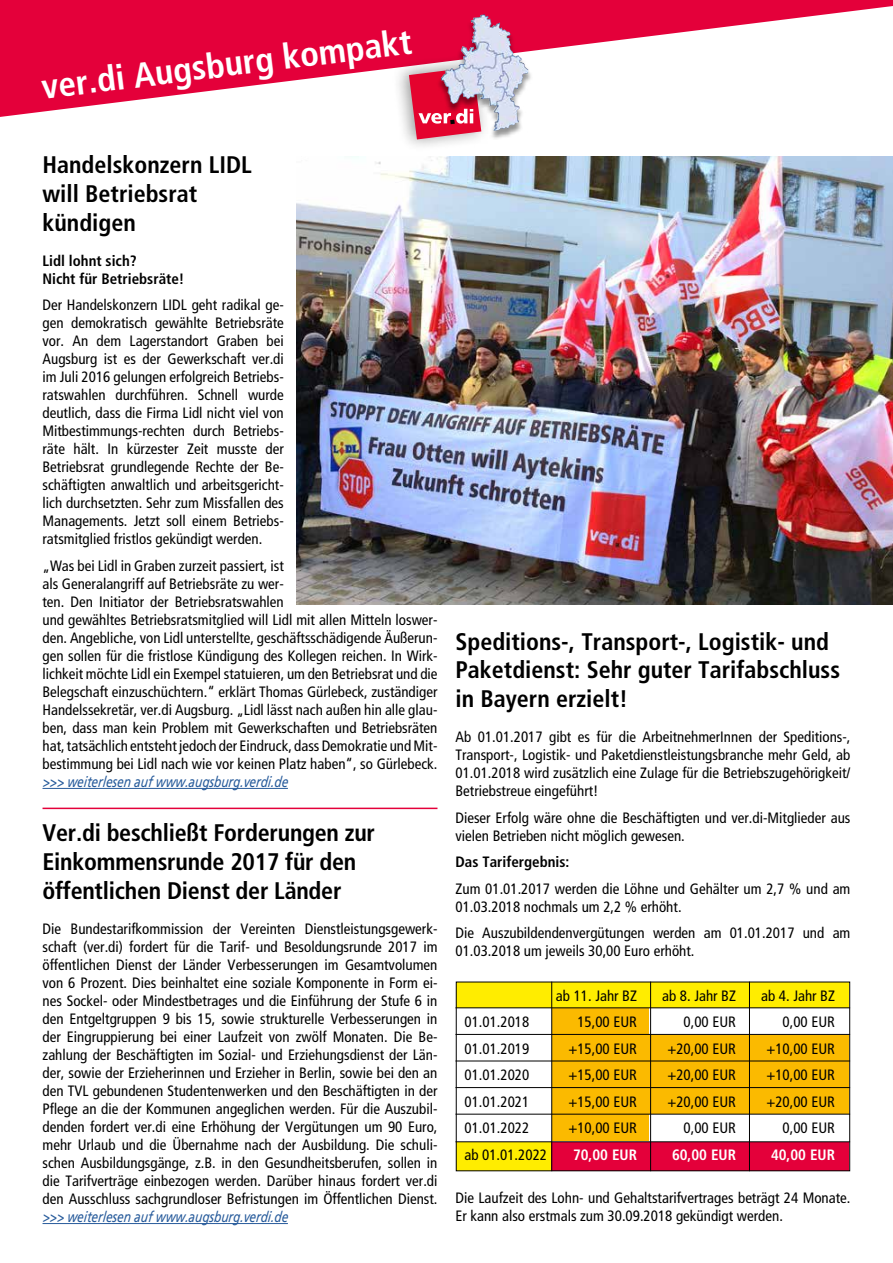
<style>
.page{position:relative;width:893px;height:1263px;background:#fff}
.page>*{position:absolute;margin:0;border:0;box-sizing:border-box;transform-origin:0 0}
.t1{font:700 condensed 35.1px "Frutiger";color:#fff}
.t2{font:700 condensed 24px/28.8px "Frutiger";color:#000}
.t3{font:condensed 15px/18px "Frutiger";color:#000}
.t4{font:italic condensed 15px "Frutiger";color:#275b9b}
.t5{font:700 condensed 15px/18px "Frutiger";color:#000}
.t6{font:700 condensed 15px "Frutiger";color:#fff}
</style>
<div class="page">
<hr style="left:43px;top:788px;width:245px;height:1px;background:#275b9b">
<img style="left:297px;top:156px;width:596px;height:449px">
<hr style="left:43px;top:1223px;width:245px;height:1px;background:#275b9b">
<hr style="left:43px;top:808px;width:394px;height:1px;background:#e4003a">
<svg style="left:0;top:0;width:893px;height:117px;fill:#e4003a"></svg>
<div style="left:392px;top:53px;width:99px;height:99px;background:#000;opacity:.4"></div>
<svg style="left:409px;top:67px;width:28px;height:72px;background:#e13d5c"></svg>
<div style="left:437px;top:15px;width:96px;height:125px;background:#000;opacity:.42"></div>
<img style="left:461px;top:15px;width:22px;height:49px">
<div style="left:639px;top:1035px;width:210px;height:78px;background:#fbba00"></div>
<div style="left:552px;top:1007px;width:97px;height:134px;background:#fbba00"></div>
<div style="left:551px;top:1142px;width:298px;height:28px;background:#e4003a"></div>
<div style="left:456px;top:1142px;width:95px;height:28px;background:#ffed00"></div>
<div style="left:457px;top:982px;width:392px;height:25px;background:#ffed00"></div>
<hr style="left:455px;top:1007px;width:395px;height:1px;background:#000">
<hr style="left:455px;top:1141px;width:395px;height:1px;background:#000">
<hr style="left:455px;top:1114px;width:395px;height:1px;background:#000">
<hr style="left:455px;top:1087px;width:395px;height:1px;background:#000">
<hr style="left:455px;top:1060px;width:395px;height:1px;background:#000">
<hr style="left:455px;top:1034px;width:395px;height:1px;background:#000">
<hr style="left:551px;top:982px;width:1px;height:189px;background:#000">
<hr style="left:749px;top:982px;width:1px;height:189px;background:#000">
<hr style="left:650px;top:982px;width:1px;height:189px;background:#000">
<h1 class="t1" style="left:39px;top:66px;width:374px;rotate:-7deg">ver.di Augsburg kompakt</h1>
<h2 class="t2" style="left:43px;top:151px;width:211px">Handelskonzern LIDL will Betriebsrat kündigen</h2>
<p class="t5" style="left:43px;top:252px;width:144px">Lidl lohnt sich?<br>Nicht für Betriebsräte!</p>
<p class="t3" style="left:43px;top:296px;width:243px;text-align:justify">Der Handelskonzern LIDL geht radikal ge&shy;gen demokratisch gewählte Betriebsräte vor. An dem Lagerstandort Graben bei Augsburg ist es der Gewerkschaft ver.di im Juli 2016 gelungen erfolgreich Betriebs&shy;ratswahlen durchführen. Schnell wurde deutlich, dass die Firma Lidl nicht viel von Mitbestimmungs-rechten durch Betriebs&shy;räte hält. In kürzester Zeit musste der Betriebsrat grundlegende Rechte der Be&shy;schäftigten anwaltlich und arbeitsgericht&shy;lich durchsetzten. Sehr zum Missfallen des Managements. Jetzt soll einem Betriebs&shy;ratsmitglied fristlos gekündigt werden.</p>
<p class="t3" style="left:43px;top:557px;width:396px">„Was bei Lidl in Graben zurzeit passiert, ist<br>als Generalangriff auf Betriebsräte zu wer-<br>ten. Den Initiator der Betriebsratswahlen<br>und gewähltes Betriebsratsmitglied will Lidl mit allen Mitteln loswer&shy;den. Angebliche, von Lidl unterstellte, geschäftsschädigende Äußerun&shy;gen sollen für die fristlose Kündigung des Kollegen reichen. In Wirk&shy;lichkeit möchte Lidl ein Exempel statuieren, um den Betriebsrat und die Belegschaft einzuschüchtern.“ erklärt Thomas Gürlebeck, zuständiger Handelssekretär, ver.di Augsburg. „Lidl lässt nach außen hin alle glau&shy;ben, dass man kein Problem mit Gewerkschaften und Betriebsräten hat, tatsächlich entsteht jedoch der Eindruck, dass Demokratie und Mit&shy;bestimmung bei Lidl nach wie vor keinen Platz haben“, so Gürlebeck.</p>
<p class="t4" style="left:43px;top:773px;width:247px">&gt;&gt;&gt; weiterlesen auf www.augsburg.verdi.de</p>
<h2 class="t2" style="left:43px;top:819px;width:334px">Ver.di beschließt Forderungen zur<br>Einkommensrunde 2017 für den öffentlichen Dienst der Länder</h2>
<p class="t3" style="left:43px;top:920px;width:396px;text-align:justify">Die Bundestarifkommission der Vereinten Dienstleistungsgewerk&shy;schaft (ver.di) fordert für die Tarif- und Besoldungsrunde 2017 im öffentlichen Dienst der Länder Verbesserungen im Gesamtvolumen von 6 Prozent. Dies beinhaltet eine soziale Komponente in Form ei&shy;nes Sockel- oder Mindestbetrages und die Einführung der Stufe 6 in den Entgeltgruppen 9 bis 15, sowie strukturelle Verbesserungen in der Eingruppierung bei einer Laufzeit von zwölf Monaten. Die Be&shy;zahlung der Beschäftigten im Sozial- und Erziehungsdienst der Län&shy;der, sowie der Erzieherinnen und Erzieher in Berlin, sowie bei den an den TVL gebundenen Studentenwerken und den Beschäftigten in der Pflege an die der Kommunen angeglichen werden. Für die Auszubil&shy;denden fordert ver.di eine Erhöhung der Vergütungen um 90 Euro, mehr Urlaub und die Übernahme nach der Ausbildung. Die schuli&shy;schen Ausbildungsgänge, z.B. in den Gesundheitsberufen, sollen in die Tarifverträge einbezogen werden. Darüber hinaus fordert ver.di den Ausschluss sachgrundloser Befristungen im Öffentlichen Dienst.</p>
<p class="t4" style="left:43px;top:1208px;width:247px">&gt;&gt;&gt; weiterlesen auf www.augsburg.verdi.de</p>
<h2 class="t2" style="left:455px;top:627px;width:386px">Speditions-, Transport-, Logistik- und<br>Paketdienst: Sehr guter Tarifabschluss in Bayern erzielt!</h2>
<p class="t3" style="left:455px;top:728px;width:396px;text-align:justify">Ab 01.01.2017 gibt es für die ArbeitnehmerInnen der Speditions-, Transport-, Logistik- und Paketdienstleistungsbranche mehr Geld, ab 01.01.2018 wird zusätzlich eine Zulage für die Betriebszugehörigkeit/ Betriebstreue eingeführt!</p>
<p class="t3" style="left:455px;top:808px;width:396px">Dieser Erfolg wäre ohne die Beschäftigten und ver.di-Mitglieder aus vielen Betrieben nicht möglich gewesen.</p>
<p class="t5" style="left:455px;top:853px;width:115px">Das Tarifergebnis:</p>
<p class="t3" style="left:455px;top:879px;width:396px">Zum 01.01.2017 werden die Löhne und Gehälter um 2,7 % und am<br>01.03.2018 nochmals um 2,2 % erhöht.</p>
<p class="t3" style="left:455px;top:924px;width:396px">Die Auszubildendenvergütungen werden am 01.01.2017 und am<br>01.03.2018 um jeweils 30,00 Euro erhöht.</p>
<p class="t3" style="left:556px;top:986px;width:83px">ab 11. Jahr BZ</p>
<p class="t3" style="left:662px;top:986px;width:75px">ab 8. Jahr BZ</p>
<p class="t3" style="left:761px;top:986px;width:75px">ab 4. Jahr BZ</p>
<p class="t3" style="left:464px;top:1013px;width:66px">01.01.2018</p>
<p class="t3" style="left:577px;top:1013px;width:61px">15,00 EUR</p>
<p class="t3" style="left:684px;top:1013px;width:54px">0,00 EUR</p>
<p class="t3" style="left:783px;top:1013px;width:54px">0,00 EUR</p>
<p class="t3" style="left:464px;top:1039px;width:66px">01.01.2019</p>
<p class="t3" style="left:568px;top:1039px;width:70px">+15,00 EUR</p>
<p class="t3" style="left:667px;top:1039px;width:70px">+20,00 EUR</p>
<p class="t3" style="left:766px;top:1039px;width:70px">+10,00 EUR</p>
<p class="t3" style="left:464px;top:1066px;width:66px">01.01.2020</p>
<p class="t3" style="left:568px;top:1066px;width:70px">+15,00 EUR</p>
<p class="t3" style="left:667px;top:1066px;width:70px">+20,00 EUR</p>
<p class="t3" style="left:766px;top:1066px;width:70px">+10,00 EUR</p>
<p class="t3" style="left:464px;top:1092px;width:66px">01.01.2021</p>
<p class="t3" style="left:568px;top:1092px;width:70px">+15,00 EUR</p>
<p class="t3" style="left:667px;top:1092px;width:70px">+20,00 EUR</p>
<p class="t3" style="left:766px;top:1092px;width:70px">+20,00 EUR</p>
<p class="t3" style="left:464px;top:1119px;width:66px">01.01.2022</p>
<p class="t3" style="left:568px;top:1119px;width:70px">+10,00 EUR</p>
<p class="t3" style="left:684px;top:1119px;width:54px">0,00 EUR</p>
<p class="t3" style="left:783px;top:1119px;width:54px">0,00 EUR</p>
<p class="t3" style="left:464px;top:1145px;width:84px">ab 01.01.2022</p>
<p class="t6" style="left:573px;top:1145px;width:66px">70,00 EUR</p>
<p class="t6" style="left:672px;top:1145px;width:66px">60,00 EUR</p>
<p class="t6" style="left:771px;top:1145px;width:66px">40,00 EUR</p>
<p class="t3" style="left:455px;top:1189px;width:396px">Die Laufzeit des Lohn- und Gehaltstarifvertrages beträgt 24 Monate.<br>Er kann also erstmals zum 30.09.2018 gekündigt werden.</p>
</div>
